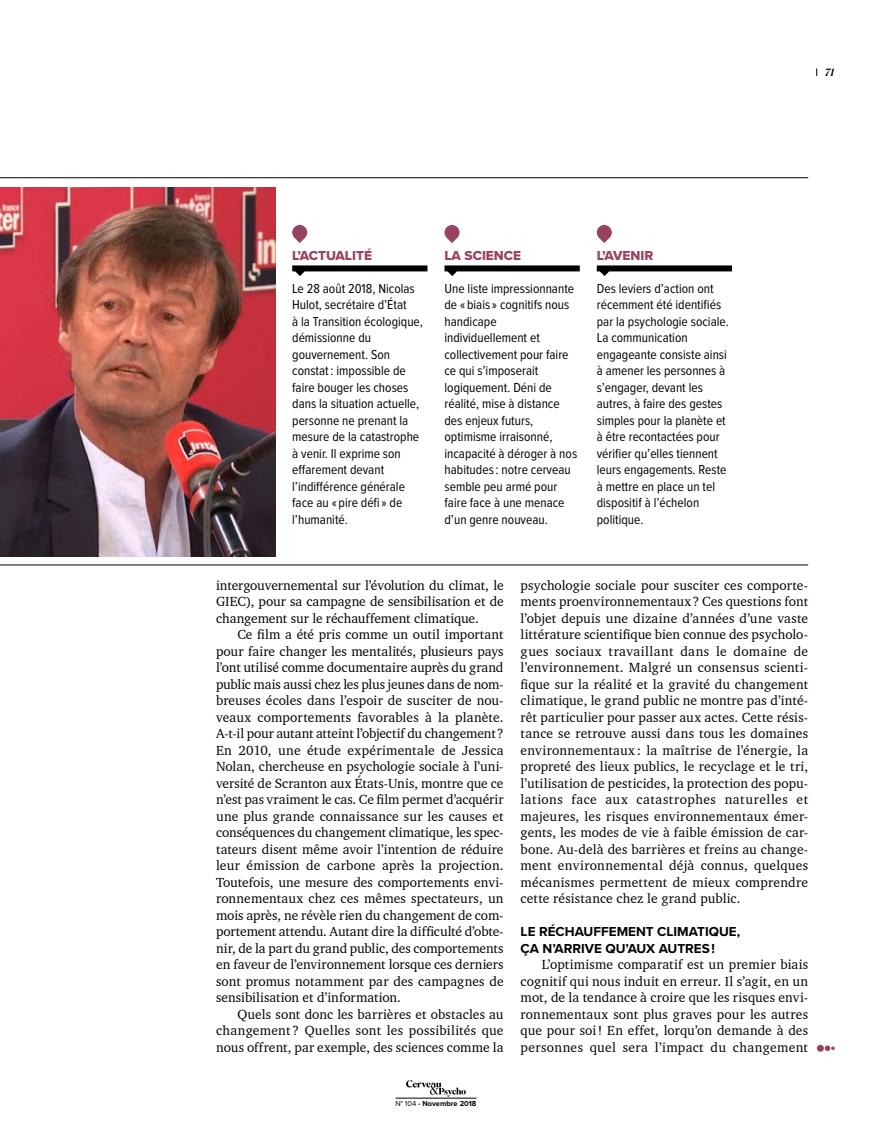
<style>
.page{position:relative;width:872px;height:1127px;background:#fff}
.page>*{position:absolute;margin:0;border:0;box-sizing:border-box;transform-origin:0 0}
.texte_charter{font:13.5px/16.5px "Charter BT";letter-spacing:.01em;color:#000;text-align:justify}
.encadre_texte{font:13.5px/16.5px "Proxima Nova Cond";color:#000}
.inter{font:700 13.5px/16.5px "Proxima Nova";color:#000}
.encadre_titre_2{font:13.5px "Proxima Nova Extrabld";color:#994262}
.t1{font:italic 500 10.5px "Superior Title";color:#000}
.t2{font:700 7.5px "Proxima Nova";color:#000}
.s1{font-weight:400}
</style>
<div class="page">
<svg style="left:292px;top:225px;width:15px;height:18px"></svg>
<svg style="left:292px;top:265px;width:135px;height:11px"></svg>
<svg style="left:444px;top:225px;width:15px;height:18px"></svg>
<svg style="left:444px;top:265px;width:136px;height:11px"></svg>
<svg style="left:597px;top:225px;width:15px;height:18px"></svg>
<svg style="left:597px;top:265px;width:135px;height:11px"></svg>
<div style="left:817px;top:1045px;width:7px;height:7px;background:#994262;border-radius:50%"></div>
<svg style="left:824px;top:1045px;width:10px;height:6px"></svg>
<img style="left:0;top:187px;width:275px;height:370px">
<hr style="left:0;top:565px;width:808px;height:1px;background:#000">
<hr style="left:0;top:177px;width:808px;height:1px;background:#000">
<svg style="left:406px;top:1080px;width:60px;height:16px"></svg>
<hr style="left:395px;top:1098px;width:81px;height:1px;background:#000">
<p class="t1" style="left:825px;top:66px;width:11px">71</p>
<p class="encadre_titre_2" style="left:292px;top:245px;width:81px">L’ACTUALITÉ</p>
<p class="encadre_texte" style="left:292px;top:280px;width:132px">Le 28 août 2018, Nicolas<br>Hulot, secrétaire d’État<br>à la Transition écologique, démissionne du gouvernement. Son constat : impossible de faire bouger les choses dans la situation actuelle, personne ne prenant la mesure de la catastrophe à venir. Il exprime son effarement devant l’indifférence générale face au « pire défi » de l’humanité.</p>
<p class="encadre_titre_2" style="left:444px;top:245px;width:78px">LA SCIENCE</p>
<p class="encadre_texte" style="left:444px;top:280px;width:134px">Une liste impressionnante de « biais » cognitifs nous handicape individuellement et collectivement pour faire ce qui s’imposerait logiquement. Déni de réalité, mise à distance des enjeux futurs, optimisme irraisonné, incapacité à déroger à nos habitudes : notre cerveau semble peu armé pour faire face à une menace d’un genre nouveau.</p>
<p class="encadre_titre_2" style="left:597px;top:245px;width:58px">L’AVENIR</p>
<p class="encadre_texte" style="left:597px;top:280px;width:134px">Des leviers d’action ont récemment été identifiés par la psychologie sociale.<br>La communication engageante consiste ainsi à amener les personnes à s’engager, devant les autres, à faire des gestes simples pour la planète et à être recontactées pour vérifier qu’elles tiennent leurs engagements. Reste à mettre en place un tel dispositif à l’échelon politique.</p>
<p class="texte_charter" style="left:216px;top:576px;width:289px">intergouvernemental sur l’évolution du climat, le GIEC), pour sa campagne de sensibilisation et de changement sur le réchauffement climatique.</p>
<p class="texte_charter" style="left:216px;top:626px;width:289px;text-indent:21px">Ce film a été pris comme un outil important pour faire changer les mentalités, plusieurs pays l’ont utilisé comme documentaire auprès du grand public mais aussi chez les plus jeunes dans de nom&shy;breuses écoles dans l’espoir de susciter de nou&shy;veaux comportements favorables à la planète.<br>A-t-il pour autant atteint l’objectif du changement?<br>En 2010, une étude expérimentale de Jessica Nolan, chercheuse en psychologie sociale à l’uni&shy;versité de Scranton aux États-Unis, montre que ce n’est pas vraiment le cas. Ce film permet d’acquérir une plus grande connaissance sur les causes et conséquences du changement climatique, les spec&shy;tateurs disent même avoir l’intention de réduire leur émission de carbone après la projection.<br>Toutefois, une mesure des comportements envi&shy;ronnementaux chez ces mêmes spectateurs, un mois après, ne révèle rien du changement de com&shy;portement attendu. Autant dire la difficulté d’obte&shy;nir, de la part du grand public, des comportements en faveur de l’environnement lorsque ces derniers sont promus notamment par des campagnes de sensibilisation et d’information.</p>
<p class="texte_charter" style="left:216px;top:1005px;width:289px;text-indent:21px">Quels sont donc les barrières et obstacles au changement ? Quelles sont les possibilités que nous offrent, par exemple, des sciences comme la</p>
<p class="texte_charter" style="left:520px;top:576px;width:289px">psychologie sociale pour susciter ces comporte&shy;ments proenvironnementaux? Ces questions font l’objet depuis une dizaine d’années d’une vaste littérature scientifique bien connue des psycholo&shy;gues sociaux travaillant dans le domaine de l’environnement. Malgré un consensus scienti&shy;fique sur la réalité et la gravité du changement climatique, le grand public ne montre pas d’inté&shy;rêt particulier pour passer aux actes. Cette résis&shy;tance se retrouve aussi dans tous les domaines environnementaux : la maîtrise de l’énergie, la propreté des lieux publics, le recyclage et le tri, l’utilisation de pesticides, la protection des popu&shy;lations face aux catastrophes naturelles et majeures, les risques environnementaux émer&shy;gents, les modes de vie à faible émission de car&shy;bone. Au-delà des barrières et freins au change&shy;ment environnemental déjà connus, quelques mécanismes permettent de mieux comprendre cette résistance chez le grand public.</p>
<p class="inter" style="left:520px;top:923px;width:221px">LE RÉCHAUFFEMENT CLIMATIQUE,<br>ÇA N’ARRIVE QU’AUX AUTRES !</p>
<p class="texte_charter" style="left:520px;top:956px;width:289px;text-indent:21px">L’optimisme comparatif est un premier biais cognitif qui nous induit en erreur. Il s’agit, en un mot, de la tendance à croire que les risques envi&shy;ronnementaux sont plus graves pour les autres que pour soi! En effet, lorqu’on demande à des personnes quel sera l’impact du changement</p>
<p class="t2" style="left:395px;top:1097px;width:82px"><span class="s1">N° 104</span> - Novembre 2018</p>
</div>
